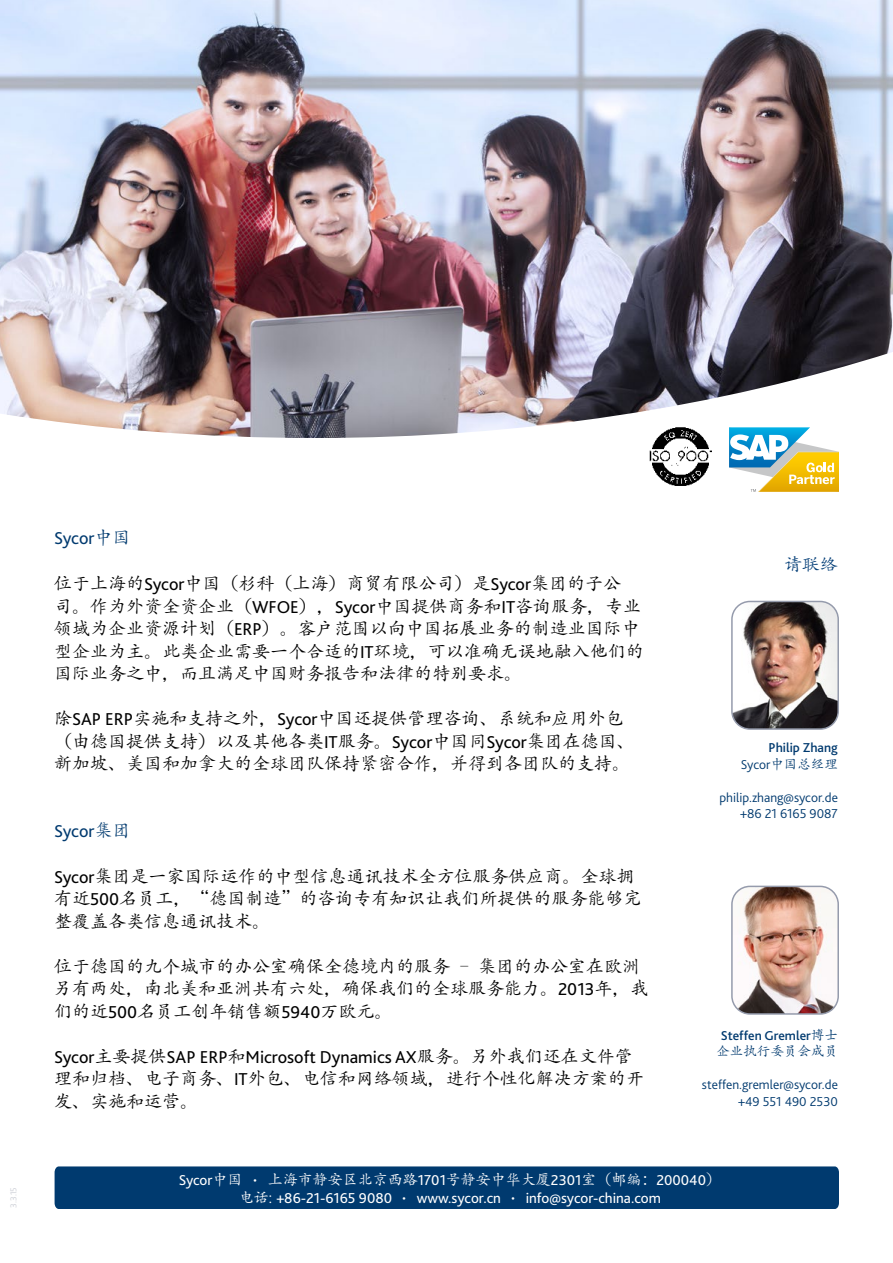
<style>
.page{position:relative;width:893px;height:1263px;background:#fff}
.page>*{position:absolute;margin:0;border:0;box-sizing:border-box;transform-origin:0 0}
.t1{font:18px/22.5px "Adobe Kaiti Std";color:#000}
.t2{font:18px "Bliss 2";color:#000}
.t3{font:18px "Bliss 2";letter-spacing:-.005em;color:#003a6f}
.t4{font:18px "Adobe Kaiti Std";color:#003c76}
.t5{font:15px "Bliss 2";color:#fff}
.t6{font:15px "Adobe Kaiti Std";color:#fff}
.t7{font:300 13.5px/16.5px "Bliss 2";color:#003a6f;text-align:right}
.t8{font:500 13.5px/16.5px "Bliss 2";color:#003a6f;text-align:right}
.t9{font:13.5px "Adobe Kaiti Std";color:#003a6f}
.t10{font:300 9px "Bliss 2";color:#cccfd6}
.s1{font-family:"Adobe Kaiti Std"}
.s2{font-family:"Bliss 2"}
.s3{font-weight:300}
.s4{font-family:"Adobe Kaiti Std";font-weight:400}
.s5{font-size:12px}
.s6{font-family:"Adobe Kaiti Std";font-size:12px}
</style>
<div class="page">
<img style="left:0;top:0;width:893px;height:438px">
<div style="left:55px;top:1166px;width:784px;height:43px;background:#003a6f"></div>
<img style="left:734px;top:886px;width:104px;height:126px">
<div style="left:731px;top:886px;width:108px;height:129px;border:2px solid #959bac;border-radius:18px"></div>
<img style="left:734px;top:601px;width:104px;height:126px">
<div style="left:731px;top:601px;width:108px;height:129px;border:2px solid #959bac;border-radius:18px"></div>
<svg style="left:729px;top:427px;width:110px;height:65px"></svg>
<img style="left:649px;top:425px;width:63px;height:61px">
<p class="t10" style="left:8px;top:1208px;width:22px;rotate:-90deg">3.3.15</p>
<p class="t3" style="left:54px;top:527px;width:78px">Sycor<span class="s1">中国</span></p>
<p class="t1" style="left:54px;top:572px;width:591px">位于上海的<span class="s2">Sycor</span>中国（杉科（上海）商贸有限公司）是<span class="s2">Sycor</span>集团的子公<br>司。作为外资全资企业（<span class="s2">WFOE</span>），<span class="s2">Sycor</span>中国提供商务和<span class="s2">IT</span>咨询服务，专业领域为企业资源计划（<span class="s2">ERP</span>）。客户范围以向中国拓展业务的制造业国际中型企业为主。此类企业需要一个合适的<span class="s2">IT</span>环境，可以准确无误地融入他们的国际业务之中，而且满足中国财务报告和法律的特别要求。</p>
<p class="t1" style="left:54px;top:707px;width:582px">除<span class="s2">SAP ERP</span>实施和支持之外，<span class="s2">Sycor</span>中国还提供管理咨询、系统和应用外包（由德国提供支持）以及其他各类<span class="s2">IT</span>服务。<span class="s2">Sycor</span>中国同<span class="s2">Sycor</span>集团在德国、新加坡、美国和加拿大的全球团队保持紧密合作，并得到各团队的支持。</p>
<p class="t3" style="left:54px;top:820px;width:78px">Sycor<span class="s1">集团</span></p>
<p class="t1" style="left:54px;top:865px;width:589px"><span class="s2">Sycor</span>集团是一家国际运作的中型信息通讯技术全方位服务供应商。全球拥有近<span class="s2">500</span>名员工，“德国制造”的咨询专有知识让我们所提供的服务能够完整覆盖各类信息通讯技术。</p>
<p class="t1" style="left:54px;top:955px;width:596px">位于德国的九个城市的办公室确保全德境内的服务 – 集团的办公室在欧洲另有两处，南北美和亚洲共有六处，确保我们的全球服务能力。<span class="s2">2013</span>年，我们的近<span class="s2">500</span>名员工创年销售额<span class="s2">5940</span>万欧元。</p>
<p class="t2" style="left:54px;top:1046px;width:580px">Sycor<span class="s1">主要提供</span>SAP ERP<span class="s1">和</span>Microsoft Dynamics AX<span class="s1">服务。另外我们还在文件管</span></p>
<p class="t1" style="left:54px;top:1068px;width:591px">理和归档、电子商务、<span class="s2">IT</span>外包、电信和网络领域，进行个性化解决方案的开发、实施和运营。</p>
<p class="t4" style="left:784px;top:553px;width:55px">请联络</p>
<p class="t8" style="left:741px;top:739px;width:99px">Philip Zhang<br><span class="s3">Sycor</span><span class="s4">中国总经理</span></p>
<p class="t7" style="left:719px;top:789px;width:120px">philip.zhang@sycor.de +86 21 6165 9087</p>
<p class="t8" style="left:721px;top:1027px;width:119px">Steffen Gremler<span class="s4">博士</span></p>
<p class="t9" style="left:716px;top:1043px;width:123px">企业执行委员会成员</p>
<p class="t7" style="left:702px;top:1076px;width:137px">steffen.gremler@sycor.de +49 551 490 2530</p>
<p class="t6" style="left:179px;top:1170px;width:544px"><span class="s2">Sycor</span>中国 <span class="s5">•</span> 上海市静安区北京西路<span class="s2">1701</span>号静安中华大厦<span class="s2">2301</span>室（邮编：<span class="s2">200040</span>）</p>
<p class="t5" style="left:239px;top:1189px;width:423px"><span class="s1">电话:</span> +86-21-6165 9080 <span class="s6">•</span> www.sycor.cn <span class="s6">•</span> info@sycor-china.com</p>
</div>
